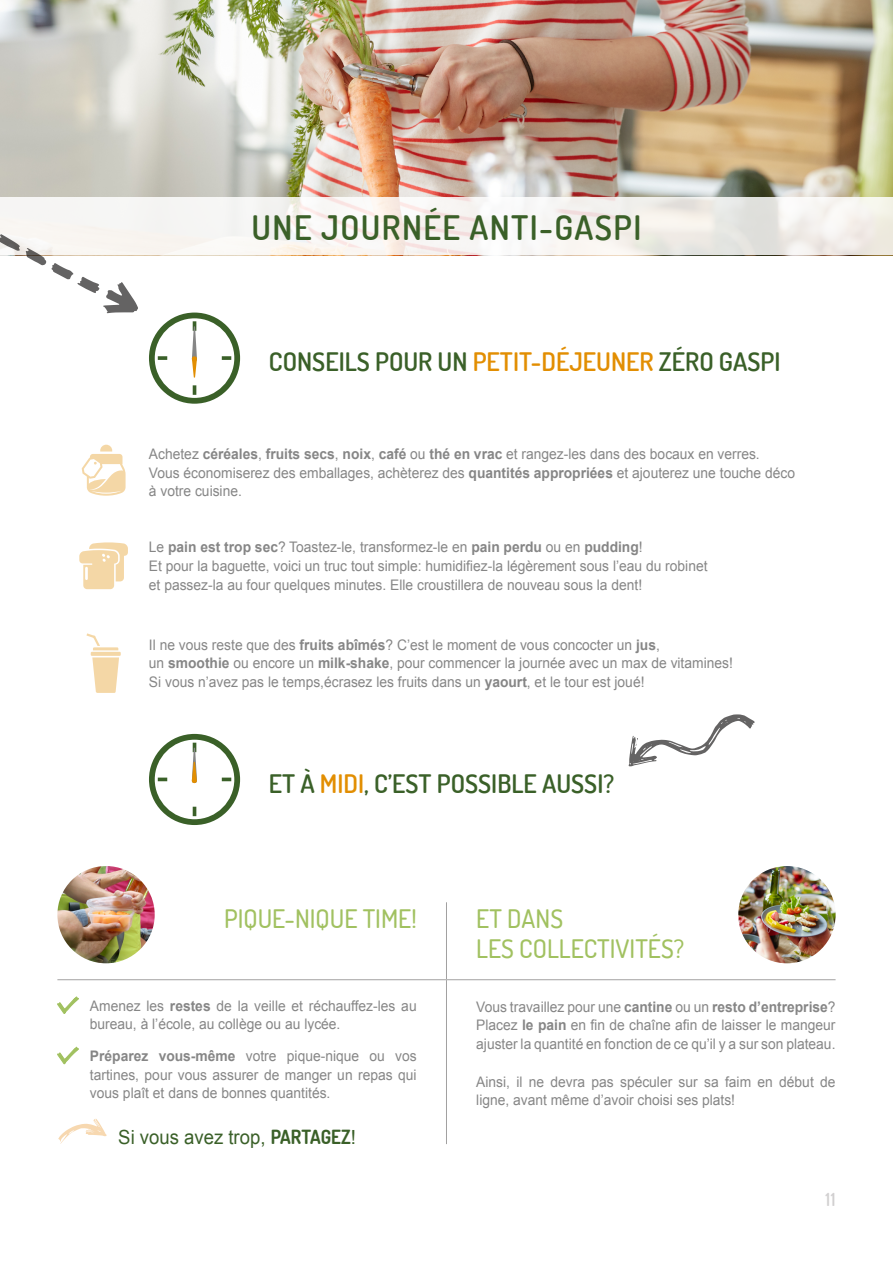
<style>
.page{position:relative;width:893px;height:1263px;background:#fff}
.page>*{position:absolute;margin:0;border:0;box-sizing:border-box;transform-origin:0 0}
.t1{font:600 33.75px "Dosis";letter-spacing:.04em;color:#3a6028}
.t2{font:600 25.5px "Dosis";color:#3a6028}
.t3{font:500 25.5px/30px "Dosis";color:#a1c160}
.t4{font:19.5px "Arial";color:#3a6028;scale:.95 1}
.t5{font:600 18px "Dosis";color:#d2d0d1}
.t6{font:14.55px/18.8px "Arial";color:#868686;scale:.95 1}
.s1{color:#e28e02}
.s2{font-weight:700}
.s3{font-family:"Dosis";font-weight:700}
</style>
<div class="page">
<img style="left:0;top:0;width:893px;height:198px">
<svg style="left:0;top:198px;width:893px;height:57px;fill:#f6f4f1"></svg>
<svg style="left:149px;top:313px;width:91px;height:91px"></svg>
<svg style="left:192px;top:356px;width:5px;height:22px"></svg>
<svg style="left:149px;top:734px;width:91px;height:91px"></svg>
<svg style="left:192px;top:762px;width:5px;height:21px"></svg>
<svg style="left:82px;top:445px;width:44px;height:51px"></svg>
<svg style="left:79px;top:542px;width:49px;height:47px"></svg>
<svg style="left:86px;top:633px;width:35px;height:60px"></svg>
<hr style="left:446px;top:902px;width:1px;height:77px;background:#a2a1a1">
<hr style="left:57px;top:979px;width:389px;height:1px;background:#a2a1a1">
<hr style="left:446px;top:979px;width:390px;height:1px;background:#a2a1a1">
<hr style="left:446px;top:980px;width:1px;height:164px;background:#a2a1a1">
<svg style="left:57px;top:996px;width:22px;height:18px"></svg>
<svg style="left:57px;top:1046px;width:22px;height:18px"></svg>
<img style="left:738px;top:866px;width:98px;height:97px;border-radius:49px">
<img style="left:57px;top:866px;width:98px;height:97px;border-radius:49px">
<svg style="left:58px;top:1119px;width:49px;height:25px"></svg>
<svg style="left:628px;top:714px;width:127px;height:52px"></svg>
<svg style="left:0;top:234px;width:138px;height:79px"></svg>
<h1 class="t1" style="left:252px;top:205px;width:391px">UNE JOURNÉE ANTI-GASPI</h1>
<h2 class="t2" style="left:269px;top:345px;width:513px">CONSEILS POUR UN <span class="s1">PETIT-DÉJEUNER</span> ZÉRO GASPI</h2>
<p class="t6" style="left:149px;top:444px;width:682px">Achetez <span class="s2">céréales</span>, <span class="s2">fruits secs</span>, <span class="s2">noix</span>, <span class="s2">café</span> ou <span class="s2">thé en vrac</span> et rangez-les dans des bocaux en verres.<br>Vous économiserez des emballages, achèterez des <span class="s2">quantités appropriées</span> et ajouterez une touche déco à votre cuisine.</p>
<p class="t6" style="left:149px;top:538px;width:589px">Le <span class="s2">pain est trop sec</span>? Toastez-le, transformez-le en <span class="s2">pain perdu</span> ou en <span class="s2">pudding</span>!<br>Et pour la baguette, voici un truc tout simple: humidifiez-la légèrement sous l’eau du robinet et passez-la au four quelques minutes. Elle croustillera de nouveau sous la dent!</p>
<p class="t6" style="left:149px;top:635px;width:616px">Il ne vous reste que des <span class="s2">fruits abîmés</span>? C’est le moment de vous concocter un <span class="s2">jus</span>,<br>un <span class="s2">smoothie</span> ou encore un <span class="s2">milk-shake</span>, pour commencer la journée avec un max de vitamines!<br>Si vous n’avez pas le temps,écrasez les fruits dans un <span class="s2">yaourt</span>, et le tour est joué!</p>
<h2 class="t2" style="left:269px;top:767px;width:347px">ET À <span class="s1">MIDI</span>, C’EST POSSIBLE AUSSI?</h2>
<h2 class="t3" style="left:224px;top:903px;width:194px">PIQUE-NIQUE TIME!</h2>
<h2 class="t3" style="left:476px;top:903px;width:210px">ET DANS<br>LES COLLECTIVITÉS?</h2>
<p class="t6" style="left:90px;top:996px;width:345px">Amenez les <span class="s2">restes</span> de la veille et réchauffez-les au bureau, à l’école, au collège ou au lycée.</p>
<p class="t6" style="left:90px;top:1046px;width:345px;text-align:justify"><span class="s2">Préparez vous-même</span> votre pique-nique ou vos tartines, pour vous assurer de manger un repas qui vous plaît et dans de bonnes quantités.</p>
<h3 class="t4" style="left:118px;top:1124px;width:251px">Si vous avez trop, <span class="s3">PARTAGEZ</span>!</h3>
<p class="t6" style="left:476px;top:997px;width:380px;text-align:justify">Vous travaillez pour une <span class="s2">cantine</span> ou un <span class="s2">resto d’entreprise</span>?<br>Placez <span class="s2">le pain</span> en fin de chaîne afin de laisser le mangeur ajuster la quantité en fonction de ce qu’il y a sur son plateau.</p>
<p class="t6" style="left:476px;top:1072px;width:380px">Ainsi, il ne devra pas spéculer sur sa faim en début de ligne, avant même d’avoir choisi ses plats!</p>
<p class="t5" style="left:825px;top:1187px;width:12px">11</p>
</div>
